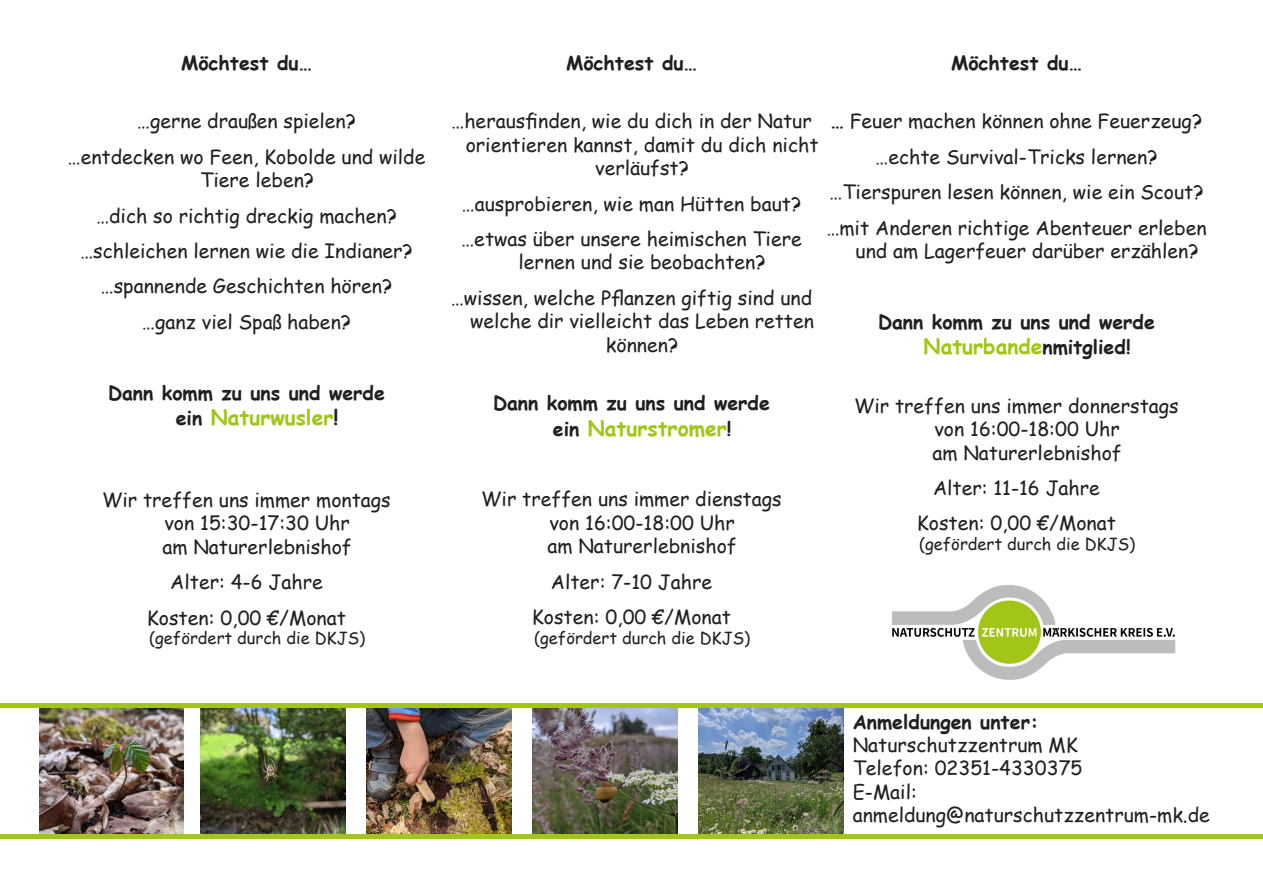
<style>
.page{position:relative;width:1263px;height:893px;background:#fff}
.page>*{position:absolute;margin:0;border:0;box-sizing:border-box;transform-origin:0 0}
.t1{font:700 21px "Comic Sans MS";color:#a1c617}
.t2{font:19.5px/23.4px "Comic Sans MS";color:#231f20}
.t3{font:700 19.5px "Comic Sans MS";color:#231f20}
.t4{font:16.5px "Comic Sans MS";color:#231f20}
.s1{font-size:19.5px;color:#231f20}
.s2{color:#231f20}
.s3{font-weight:700}
</style>
<div class="page">
<img style="left:892px;top:585px;width:284px;height:95px">
<img style="left:39px;top:707px;width:145px;height:128px">
<img style="left:367px;top:707px;width:144px;height:128px">
<img style="left:698px;top:707px;width:145px;height:128px">
<img style="left:533px;top:707px;width:144px;height:128px">
<img style="left:201px;top:707px;width:144px;height:128px">
<hr style="left:0;top:835px;width:1263px;height:4px;background:#a1c617">
<hr style="left:0;top:703px;width:1263px;height:4px;background:#a1c617">
<p class="t3" style="left:181px;top:48px;width:132px">Möchtest du…</p>
<p class="t2" style="left:137px;top:109px;width:221px">…gerne draußen spielen?</p>
<p class="t2" style="left:200px;top:144px;width:227px;text-indent:-133px">…entdecken wo Feen, Kobolde und wilde<br>Tiere leben?</p>
<p class="t2" style="left:96px;top:203px;width:302px">…dich so richtig dreckig machen?</p>
<p class="t2" style="left:80px;top:239px;width:334px">…schleichen lernen wie die Indianer?</p>
<p class="t2" style="left:101px;top:274px;width:293px">…spannende Geschichten hören?</p>
<p class="t2" style="left:142px;top:309px;width:211px">…ganz viel Spaß haben?</p>
<p class="t3" style="left:108px;top:378px;width:278px">Dann komm zu uns und werde</p>
<p class="t1" style="left:176px;top:402px;width:164px"><span class="s1">ein</span> Naturwusler<span class="s2">!</span></p>
<p class="t2" style="left:162px;top:488px;width:230px;text-indent:-60px">Wir treffen uns immer montags von 15:30-17:30 Uhr<br>am Naturerlebnishof</p>
<p class="t2" style="left:170px;top:570px;width:154px">Alter: 4-6 Jahre</p>
<p class="t2" style="left:147px;top:605px;width:201px">Kosten: 0,00 €/Monat</p>
<p class="t4" style="left:149px;top:626px;width:218px">(gefördert durch die DKJS)</p>
<p class="t3" style="left:566px;top:48px;width:132px">Möchtest du…</p>
<p class="t3" style="left:951px;top:48px;width:132px">Möchtest du…</p>
<p class="t2" style="left:451px;top:109px;width:362px">…herausfinden, wie du dich in der Natur</p>
<p class="t2" style="left:466px;top:132px;width:354px">orientieren kannst, damit du dich nicht</p>
<p class="t2" style="left:595px;top:156px;width:95px">verläufst?</p>
<p class="t2" style="left:462px;top:191px;width:341px">…ausprobieren, wie man Hütten baut?</p>
<p class="t2" style="left:519px;top:227px;width:285px;text-indent:-57px">…etwas über unsere heimischen Tiere lernen und sie beobachten?</p>
<p class="t2" style="left:451px;top:285px;width:363px">…wissen, welche Pflanzen giftig sind und</p>
<p class="t2" style="left:470px;top:309px;width:345px">welche dir vielleicht das Leben retten</p>
<p class="t2" style="left:606px;top:332px;width:74px">können?</p>
<p class="t3" style="left:493px;top:389px;width:278px">Dann komm zu uns und werde</p>
<p class="t1" style="left:553px;top:412px;width:180px"><span class="s1">ein</span> Naturstromer<span class="s1">!</span></p>
<p class="t2" style="left:547px;top:487px;width:236px;text-indent:-66px">Wir treffen uns immer dienstags von 16:00-18:00 Uhr<br>am Naturerlebnishof</p>
<p class="t2" style="left:551px;top:569px;width:163px">Alter: 7-10 Jahre</p>
<p class="t2" style="left:532px;top:605px;width:201px">Kosten: 0,00 €/Monat</p>
<p class="t4" style="left:534px;top:626px;width:218px">(gefördert durch die DKJS)</p>
<p class="t2" style="left:831px;top:109px;width:373px"><span class="s3">…</span> Feuer machen können ohne Feuerzeug?</p>
<p class="t2" style="left:875px;top:144px;width:284px">…echte Survival-Tricks lernen?</p>
<p class="t2" style="left:829px;top:180px;width:376px">…Tierspuren lesen können, wie ein Scout?</p>
<p class="t2" style="left:856px;top:215px;width:352px;text-indent:-29px">…mit Anderen richtige Abenteuer erleben und am Lagerfeuer darüber erzählen?</p>
<p class="t3" style="left:878px;top:307px;width:278px">Dann komm zu uns und werde</p>
<p class="t1" style="left:924px;top:331px;width:208px">Naturbande<span class="s1">nmitglied!</span></p>
<p class="t2" style="left:932px;top:393px;width:248px;text-indent:-78px">Wir treffen uns immer donnerstags von 16:00-18:00 Uhr<br>am Naturerlebnishof</p>
<p class="t2" style="left:933px;top:476px;width:168px">Alter: 11-16 Jahre</p>
<p class="t2" style="left:917px;top:511px;width:201px">Kosten: 0,00 €/Monat</p>
<p class="t4" style="left:919px;top:532px;width:218px">(gefördert durch die DKJS)</p>
<p class="t2" style="left:853px;top:709px;width:359px"><span class="s3">Anmeldungen unter:<br></span>Naturschutzzentrum MK<br>Telefon: 02351-4330375<br>E-Mail: anmeldung@naturschutzzentrum-mk.de</p>
</div>
